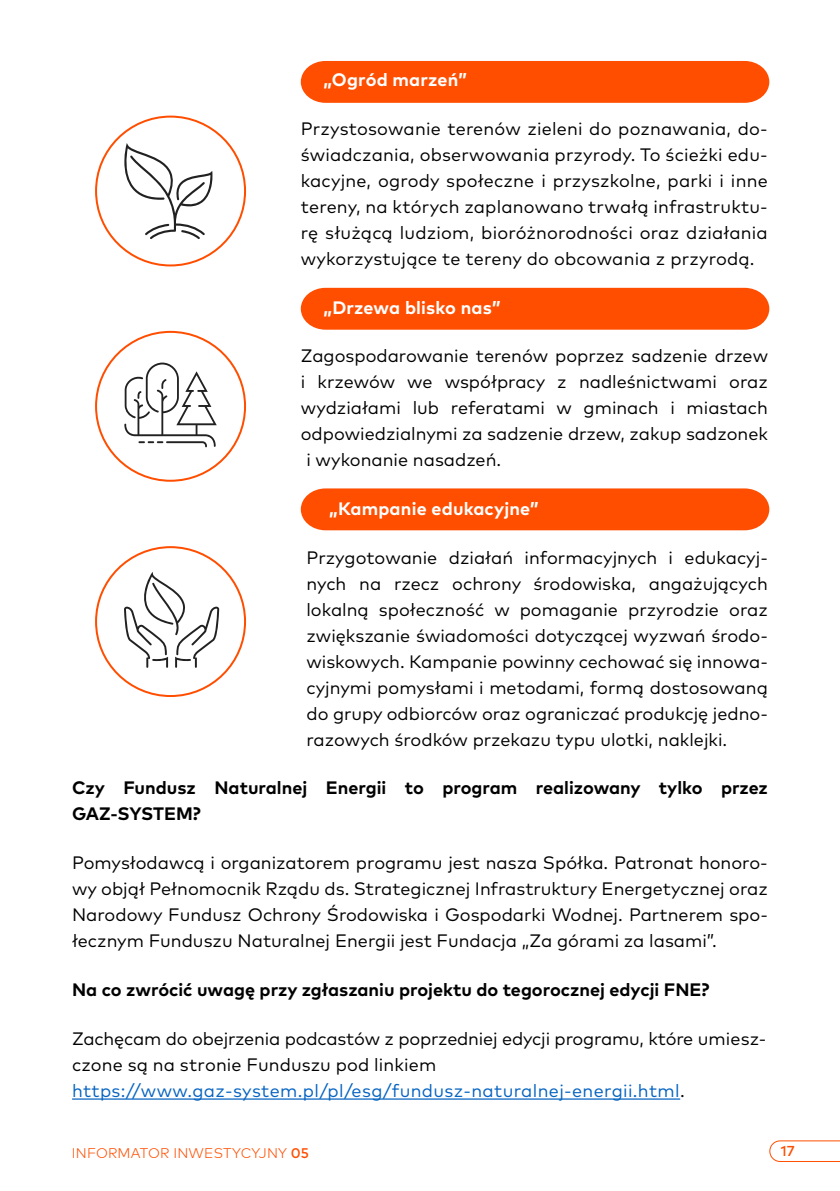
<style>
.page{position:relative;width:840px;height:1191px;background:#fff}
.page>*{position:absolute;margin:0;border:0;box-sizing:border-box;transform-origin:0 0}
.t1{font:18px/26px "Mark Pro";color:#000;text-align:justify}
.t2{font:700 18px/26px "Mark Pro";color:#000}
.t3{font:700 18px "Mark Pro";letter-spacing:.01em;color:#fff}
.t4{font:500 14.4px "Mark Pro";color:#ff4e00}
.t5{font:300 14px "Mark Pro";letter-spacing:.01em;color:#ff4e00}
.s1{color:#0563c1}
.s2{font-weight:500}
</style>
<div class="page">
<svg style="left:769px;top:1140px;width:70px;height:22px"></svg>
<div style="left:300px;top:61px;width:468px;height:42px;background:#ff4e00"></div>
<div style="left:300px;top:288px;width:468px;height:42px;background:#ff4e00"></div>
<div style="left:300px;top:488px;width:468px;height:42px;background:#ff4e00"></div>
<hr style="left:72px;top:1098px;width:607px;height:1px;background:#0563c1">
<svg style="left:124px;top:362px;width:92px;height:85px"></svg>
<svg style="left:124px;top:572px;width:95px;height:96px"></svg>
<svg style="left:124px;top:143px;width:89px;height:96px"></svg>
<p class="t3" style="left:323px;top:66px;width:145px">„Ogród marzeń”</p>
<p class="t1" style="left:300px;top:114px;width:468px">Przystosowanie terenów zieleni do poznawania, do&shy;świadczania, obserwowania przyrody. To ścieżki edu&shy;kacyjne, ogrody społeczne i przyszkolne, parki i inne tereny, na których zaplanowano trwałą infrastruktu&shy;rę służącą ludziom, bioróżnorodności oraz działania wykorzystujące te tereny do obcowania z przyrodą.</p>
<p class="t3" style="left:323px;top:293px;width:179px">„Drzewa blisko nas”</p>
<p class="t1" style="left:300px;top:341px;width:468px">Zagospodarowanie terenów poprzez sadzenie drzew</p>
<p class="t1" style="left:300px;top:367px;width:468px">i krzewów we współpracy z nadleśnictwami oraz</p>
<p class="t1" style="left:300px;top:393px;width:468px">wydziałami lub referatami w gminach i miastach</p>
<p class="t1" style="left:300px;top:419px;width:468px">odpowiedzialnymi za sadzenie drzew, zakup sadzonek</p>
<p class="t1" style="left:306px;top:445px;width:196px">i wykonanie nasadzeń.</p>
<p class="t3" style="left:329px;top:495px;width:211px">„Kampanie edukacyjne”</p>
<p class="t1" style="left:306px;top:543px;width:462px">Przygotowanie działań informacyjnych i edukacyj&shy;nych na rzecz ochrony środowiska, angażujących lokalną społeczność w pomaganie przyrodzie oraz zwiększanie świadomości dotyczącej wyzwań środo&shy;wiskowych. Kampanie powinny cechować się innowa&shy;cyjnymi pomysłami i metodami, formą dostosowaną do grupy odbiorców oraz ograniczać produkcję jedno&shy;razowych środków przekazu typu ulotki, naklejki.</p>
<p class="t2" style="left:72px;top:773px;width:697px">Czy Fundusz Naturalnej Energii to program realizowany tylko przez<br>GAZ-SYSTEM?</p>
<p class="t1" style="left:72px;top:848px;width:697px">Pomysłodawcą i organizatorem programu jest nasza Spółka. Patronat honoro&shy;wy objął Pełnomocnik Rządu ds. Strategicznej Infrastruktury Energetycznej oraz Narodowy Fundusz Ochrony Środowiska i Gospodarki Wodnej. Partnerem spo&shy;łecznym Funduszu Naturalnej Energii jest Fundacja „Za górami za lasami”.</p>
<p class="t2" style="left:72px;top:975px;width:638px">Na co zwrócić uwagę przy zgłaszaniu projektu do tegorocznej edycji FNE?</p>
<p class="t1" style="left:72px;top:1023px;width:695px;text-align:left">Zachęcam do obejrzenia podcastów z poprzedniej edycji programu, które umiesz&shy;czone są na stronie Funduszu pod linkiem <span class="s1">https://www.gaz-system.pl/pl/esg/fundusz-naturalnej-energii.html</span>.</p>
<p class="t5" style="left:72px;top:1142px;width:238px">INFORMATOR INWESTYCYJNY <span class="s2">05</span></p>
<p class="t4" style="left:780px;top:1140px;width:15px">17</p>
</div>
